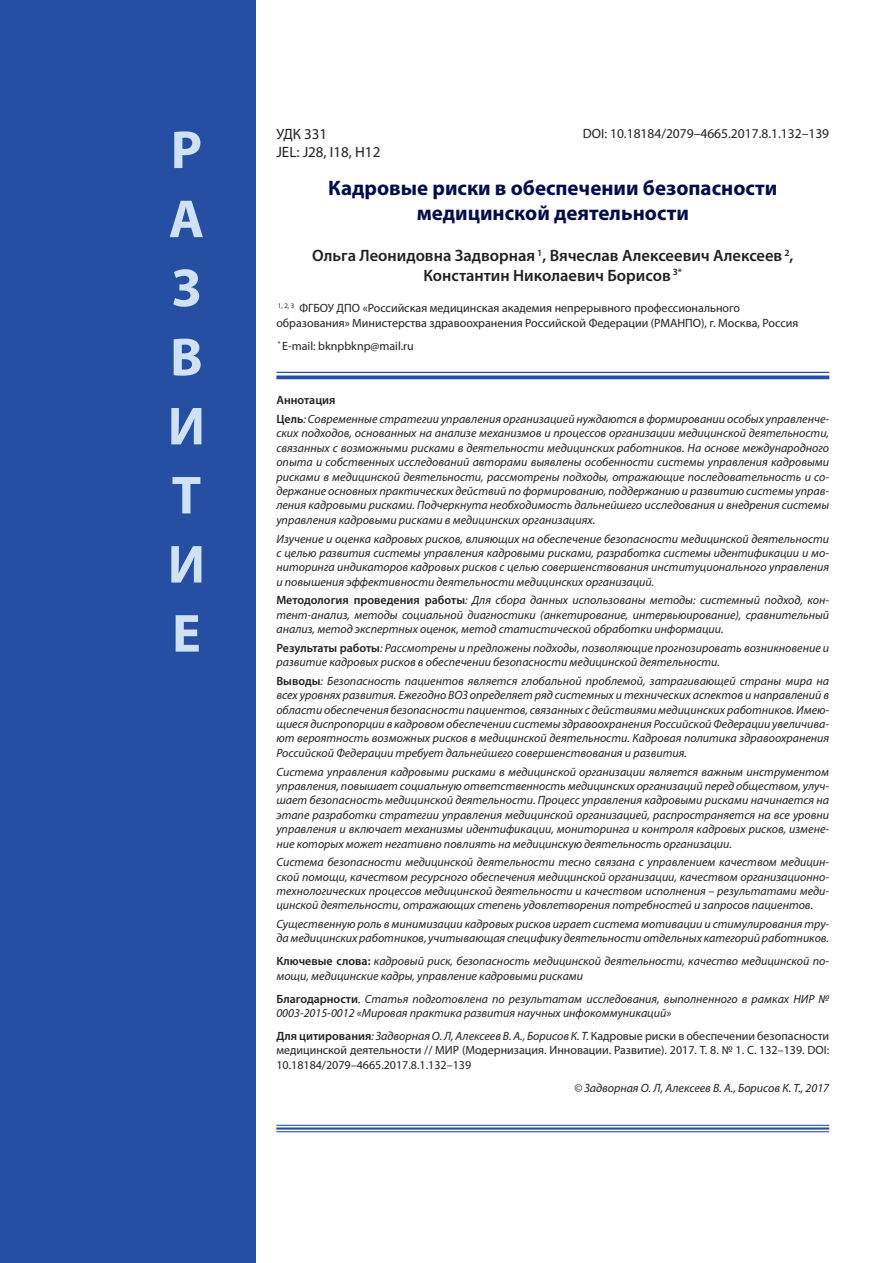
<style>
.page{position:relative;width:893px;height:1263px;background:#fff}
.page>*{position:absolute;margin:0;border:0;box-sizing:border-box;transform-origin:0 0}
.t1{font:700 54px/69px "Myriad Pro";color:#cee2f4;text-align:justify}
.t2{font:700 21px/25.2px "Myriad Pro";color:#000d4b;text-align:center}
.t3{font:600 16.5px/19.8px "Myriad Pro";color:#231f20;text-align:center}
.t4{font:15px/18px "Myriad Pro";color:#231f20}
.t5{font:13.5px "Myriad Pro";color:#231f20}
.t6{font:italic 12px/14.4px "Myriad Pro";color:#231f20;text-align:justify}
.t7{font:12px/14.4px "Myriad Pro";color:#231f20}
.s1{font-weight:600;font-style:normal}
.s2{font-weight:600}
.s3{font-style:italic}
</style>
<div class="page">
<div style="left:0;top:0;width:255px;height:1263px;background:#264ea2"></div>
<hr style="left:276px;top:1125px;width:553px;height:1px;background:#224fa1">
<hr style="left:276px;top:1127px;width:553px;height:2px;background:#224fa1">
<hr style="left:276px;top:1131px;width:553px;height:1px;background:#224fa1">
<hr style="left:276px;top:372px;width:553px;height:1px;background:#224fa1">
<svg style="left:276px;top:375px;width:553px;height:4px;background:#3e65ad"></svg>
<p class="t5" style="left:583px;top:125px;width:248px">DOI: 10.18184/2079–4665.2017.8.1.132–139</p>
<h1 class="t1" style="left:168px;top:114px;width:39px">Р А З В И Т И Е</h1>
<p class="t4" style="left:276px;top:125px;width:105px">УДК 331<br>JEL: J28, I18, H12</p>
<h2 class="t2" style="left:328px;top:174px;width:451px">Кадровые риски в обеспечении безопасности медицинской деятельности</h2>
<h3 class="t3" style="left:312px;top:245px;width:483px">Ольга Леонидовна Задворная <sup>1</sup>, Вячеслав Алексеевич Алексеев <sup>2</sup>,<br>Константин Николаевич Борисов <sup>3*</sup></h3>
<p class="t7" style="left:276px;top:301px;width:524px"><sup>1,</sup> <sup>2,</sup> <sup>3</sup> ФГБОУ ДПО «Российская медицинская академия непрерывного профессионального образования» Министерства здравоохранения Российской Федерации (РМАНПО), г. Москва, Россия</p>
<p class="t7" style="left:278px;top:338px;width:137px"><sup>*</sup> E-mail: bknpbknp@mail.ru</p>
<p class="t6" style="left:276px;top:391px;width:554px;line-height:18.6px"><span class="s1">Аннотация<br>Цель</span>: Современные стратегии управления организацией нуждаются в формировании особых управленче-</p>
<p class="t6" style="left:276px;top:426px;width:554px">ских подходов, основанных на анализе механизмов и процессов организации медицинской деятельности, связанных с возможными рисками в деятельности медицинских работников. На основе международного опыта и собственных исследований авторами выявлены особенности системы управления кадровыми рисками в медицинской деятельности, рассмотрены подходы, отражающие последовательность и со&shy;держание основных практических действий по формированию, поддержанию и развитию системы управ&shy;ления кадровыми рисками. Подчеркнута необходимость дальнейшего исследования и внедрения системы управления кадровыми рисками в медицинских организациях.</p>
<p class="t6" style="left:276px;top:531px;width:554px">Изучение и оценка кадровых рисков, влияющих на обеспечение безопасности медицинской деятельности с целью развития системы управления кадровыми рисками, разработка системы идентификации и мо&shy;ниторинга индикаторов кадровых рисков с целью совершенствования институционального управления и повышения эффективности деятельности медицинских организаций.</p>
<p class="t6" style="left:276px;top:593px;width:554px"><span class="s1">Методология проведения работы</span>: Для сбора данных использованы методы: системный подход, кон&shy;тент-анализ, методы социальной диагностики (анкетирование, интервьюирование), сравнительный анализ, метод экспертных оценок, метод статистической обработки информации.</p>
<p class="t6" style="left:276px;top:640px;width:554px"><span class="s1">Результаты работы</span>: Рассмотрены и предложены подходы, позволяющие прогнозировать возникновение и развитие кадровых рисков в обеспечении безопасности медицинской деятельности.</p>
<p class="t6" style="left:276px;top:673px;width:554px"><span class="s1">Выводы</span>: Безопасность пациентов является глобальной проблемой, затрагивающей страны мира на всех уровнях развития. Ежегодно ВОЗ определяет ряд системных и технических аспектов и направлений в области обеспечения безопасности пациентов, связанных с действиями медицинских работников. Имею&shy;щиеся диспропорции в кадровом обеспечении системы здравоохранения Российской Федерации увеличива&shy;ют вероятность возможных рисков в медицинской деятельности. Кадровая политика здравоохранения Российской Федерации требует дальнейшего совершенствования и развития.</p>
<p class="t6" style="left:276px;top:764px;width:554px">Система управления кадровыми рисками в медицинской организации является важным инструментом управления, повышает социальную ответственность медицинских организаций перед обществом, улуч&shy;шает безопасность медицинской деятельности. Процесс управления кадровыми рисками начинается на этапе разработки стратегии управления медицинской организацией, распространяется на все уровни управления и включает механизмы идентификации, мониторинга и контроля кадровых рисков, измене&shy;ние которых может негативно повлиять на медицинскую деятельность организации.</p>
<p class="t6" style="left:276px;top:855px;width:554px">Система безопасности медицинской деятельности тесно связана с управлением качеством медицин&shy;ской помощи, качеством ресурсного обеспечения медицинской организации, качеством организационно&shy;технологических процессов медицинской деятельности и качеством исполнения – результатами меди&shy;цинской деятельности, отражающих степень удовлетворения потребностей и запросов пациентов.</p>
<p class="t6" style="left:276px;top:917px;width:554px">Существенную роль в минимизации кадровых рисков играет система мотивации и стимулирования тру&shy;да медицинских работников, учитывающая специфику деятельности отдельных категорий работников.</p>
<p class="t6" style="left:276px;top:954px;width:554px"><span class="s1">Ключевые слова:</span> кадровый риск, безопасность медицинской деятельности, качество медицинской по&shy;мощи, медицинские кадры, управление кадровыми рисками</p>
<p class="t6" style="left:276px;top:991px;width:554px"><span class="s1">Благодарности</span>. Статья подготовлена по результатам исследования, выполненного в рамках НИР №<br>0003-2015-0012 «Мировая практика развития научных инфокоммуникаций»</p>
<p class="t7" style="left:276px;top:1028px;width:554px;text-align:justify"><span class="s2">Для цитирования</span><span class="s3">: Задворная О. Л, Алексеев В. А., Борисов К. Т.</span> Кадровые риски в обеспечении безопасности медицинской деятельности // МИР (Модернизация. Инновации. Развитие). 2017. Т. 8. № 1. С. 132–139. DOI:<br>10.18184/2079–4665.2017.8.1.132–139</p>
<p class="t6" style="left:574px;top:1080px;width:257px">© Задворная О. Л, Алексеев В. А., Борисов К. Т., 2017</p>
</div>
